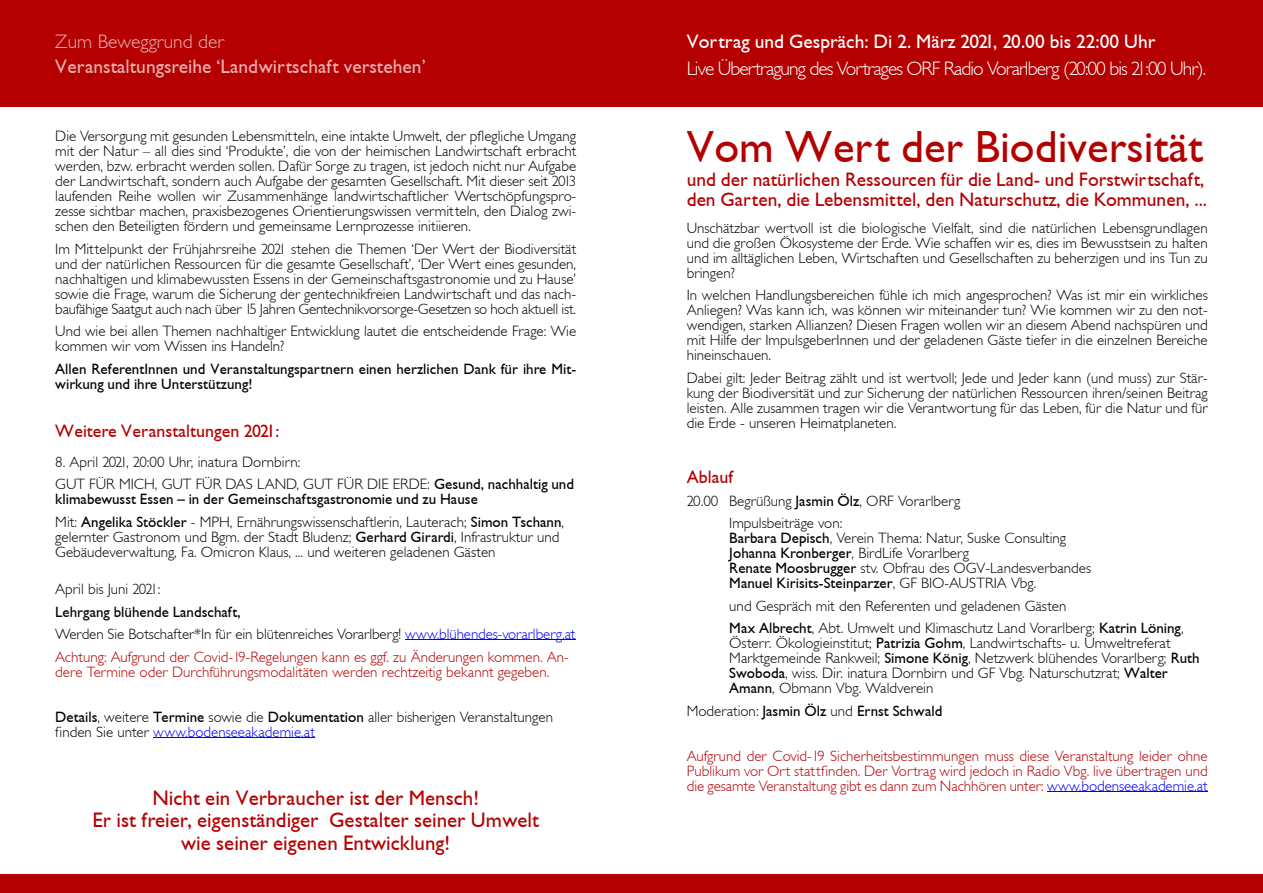
<style>
.page{position:relative;width:1263px;height:893px;background:#fff}
.page>*{position:absolute;margin:0;border:0;box-sizing:border-box;transform-origin:0 0}
.t1{font:45px "Garrison Light Sans BOLD";color:#b50000}
.t2{font:21px/22.5px "Garrison Light Sans BOLD";color:#b50000;text-align:center}
.t3{font:19.5px/19.5px "Garrison Light Sans BOLD";color:#b50000}
.t4{font:19.5px "Garrison Light Sans";letter-spacing:-.05em;color:#fff}
.t5{font:19.5px "Garrison Light Sans BOLD";color:#fff}
.t6{font:19.5px "Garrison Light Sans BOLD";color:rgb(255 255 255/.69)}
.t7{font:19.5px "Garrison Light Sans";color:rgb(255 255 255/.69)}
.t8{font:18px "Garrison Light Sans BOLD";color:#b50000}
.t9{font:15px/15px "Garrison Light Sans";color:#000}
.t10{font:15px/15px "Garrison Light Sans";color:#b30000}
.t11{font:15px/15px "Garrison Light Sans BOLD";color:#000}
.s1{font-family:"Garrison Light Sans BOLD"}
.s2{color:#000}
.s3{color:#00f}
.s4{font-family:"Garrison Light Sans"}
</style>
<div class="page">
<div style="left:0;top:0;width:1263px;height:106px;background:#b40000"></div>
<div style="left:0;top:874px;width:1263px;height:19px;background:#b40000"></div>
<hr style="left:405px;top:640px;width:170px;height:1px;background:#00f">
<hr style="left:153px;top:737px;width:162px;height:1px;background:#00f">
<hr style="left:1047px;top:791px;width:161px;height:1px;background:#00f">
<h3 class="t7" style="left:55px;top:34px;width:171px">Zum Beweggrund der</h3>
<h3 class="t6" style="left:55px;top:60px;width:372px">Veranstaltungsreihe ‘Landwirtschaft verstehen’</h3>
<p class="t9" style="left:55px;top:130px;width:522px;text-align:justify">Die Versorgung mit gesunden Lebensmitteln, eine intakte Umwelt, der pflegliche Umgang mit der Natur – all dies sind ‘Produkte’, die von der heimischen Landwirtschaft erbracht werden, bzw. erbracht werden sollen. Dafür Sorge zu tragen, ist jedoch nicht nur Aufgabe der Landwirtschaft, sondern auch Aufgabe der gesamten Gesellschaft. Mit dieser seit 2013 laufenden Reihe wollen wir Zusammenhänge landwirtschaftlicher Wertschöpfungspro&shy;zesse sichtbar machen, praxisbezogenes Orientierungswissen vermitteln, den Dialog zwi&shy;schen den Beteiligten fördern und gemeinsame Lernprozesse initiieren.</p>
<p class="t9" style="left:55px;top:243px;width:522px;text-align:justify">Im Mittelpunkt der Frühjahrsreihe 2021 stehen die Themen ‘Der Wert der Biodiversität und der natürlichen Ressourcen für die gesamte Gesellschaft’, ‘Der Wert eines gesunden, nachhaltigen und klimabewussten Essens in der Gemeinschaftsgastronomie und zu Hause’ sowie die Frage, warum die Sicherung der gentechnikfreien Landwirtschaft und das nach&shy;baufähige Saatgut auch nach über 15 Jahren Gentechnikvorsorge-Gesetzen so hoch aktuell ist.</p>
<p class="t9" style="left:55px;top:325px;width:522px">Und wie bei allen Themen nachhaltiger Entwicklung lautet die entscheidende Frage: Wie kommen wir vom Wissen ins Handeln?</p>
<p class="t11" style="left:55px;top:363px;width:522px">Allen ReferentInnen und Veranstaltungspartnern einen herzlichen Dank für ihre Mit&shy;wirkung und ihre Unterstützung!</p>
<p class="t8" style="left:55px;top:424px;width:226px">Weitere Veranstaltungen 2021:</p>
<p class="t9" style="left:55px;top:452px;width:520px;line-height:22.5px">8. April 2021, 20:00 Uhr, inatura Dornbirn:<br>GUT FÜR MICH, GUT FÜR DAS LAND, GUT FÜR DIE ERDE: <span class="s1">Gesund, nachhaltig und</span></p>
<p class="t11" style="left:55px;top:493px;width:424px">klimabewusst Essen – in der Gemeinschaftsgastronomie und zu Hause</p>
<p class="t9" style="left:55px;top:516px;width:510px">Mit: <span class="s1">Angelika Stöckler</span> - MPH, Ernährungswissenschaftlerin, Lauterach; <span class="s1">Simon Tschann</span>, gelernter Gastronom und Bgm. der Stadt Bludenz; <span class="s1">Gerhard Girardi</span>, Infrastruktur und<br>Gebäudeverwaltung, Fa. Omicron Klaus, ... und weiteren geladenen Gästen</p>
<p class="t9" style="left:55px;top:583px;width:107px">April bis Juni 2021:</p>
<p class="t11" style="left:55px;top:606px;width:187px">Lehrgang blühende Landschaft,</p>
<p class="t10" style="left:55px;top:624px;width:522px;line-height:22.5px"><span class="s2">Werden Sie Botschafter*In für ein blütenreiches Vorarlberg!</span> <span class="s3">www.blühendes-vorarlberg.at<br></span>Achtung: Aufgrund der Covid-19-Regelungen kann es ggf. zu Änderungen kommen. An-</p>
<p class="t10" style="left:55px;top:666px;width:496px">dere Termine oder Durchführungsmodalitäten werden rechtzeitig bekannt gegeben.</p>
<p class="t9" style="left:55px;top:711px;width:499px"><span class="s1">Details</span>, weitere <span class="s1">Termine</span> sowie die <span class="s1">Dokumentation</span> aller bisherigen Veranstaltungen finden Sie unter <span class="s3">www.bodenseeakademie.at</span></p>
<h2 class="t2" style="left:92px;top:789px;width:448px">Nicht ein Verbraucher ist der Mensch!<br>Er ist freier, eigenständiger Gestalter seiner Umwelt wie seiner eigenen Entwicklung!</h2>
<h3 class="t5" style="left:687px;top:34px;width:470px">Vortrag und Gespräch: Di 2. März 2021, 20.00 bis 22:00 Uhr</h3>
<h3 class="t4" style="left:687px;top:61px;width:521px">Live Übertragung des Vortrages ORF Radio Vorarlberg (20:00 bis 21:00 Uhr).</h3>
<h1 class="t1" style="left:687px;top:131px;width:518px">Vom Wert der Biodiversität</h1>
<h3 class="t3" style="left:687px;top:172px;width:522px">und der natürlichen Ressourcen für die Land- und Forstwirtschaft, den Garten, die Lebensmittel, den Naturschutz, die Kommunen, ...</h3>
<p class="t9" style="left:687px;top:222px;width:522px;text-align:justify">Unschätzbar wertvoll ist die biologische Vielfalt, sind die natürlichen Lebensgrundlagen und die großen Ökosysteme der Erde. Wie schaffen wir es, dies im Bewusstsein zu halten und im alltäglichen Leben, Wirtschaften und Gesellschaften zu beherzigen und ins Tun zu bringen?</p>
<p class="t9" style="left:687px;top:289px;width:522px;text-align:justify">In welchen Handlungsbereichen fühle ich mich angesprochen? Was ist mir ein wirkliches Anliegen? Was kann ich, was können wir miteinander tun? Wie kommen wir zu den not&shy;wendigen, starken Allianzen? Diesen Fragen wollen wir an diesem Abend nachspüren und mit Hilfe der ImpulsgeberInnen und der geladenen Gäste tiefer in die einzelnen Bereiche hineinschauen.</p>
<p class="t9" style="left:687px;top:372px;width:522px;text-align:justify">Dabei gilt: Jeder Beitrag zählt und ist wertvoll; Jede und Jeder kann (und muss) zur Stär&shy;kung der Biodiversität und zur Sicherung der natürlichen Ressourcen ihren/seinen Beitrag leisten. Alle zusammen tragen wir die Verantwortung für das Leben, für die Natur und für die Erde - unseren Heimatplaneten.</p>
<p class="t8" style="left:687px;top:471px;width:48px">Ablauf</p>
<p class="t9" style="left:729px;top:491px;width:233px;line-height:22.5px;text-indent:-43px">20.00 Begrüßung <span class="s1">Jasmin Ölz</span>, ORF Vorarlberg<br>Impulsbeiträge von:</p>
<p class="t9" style="left:729px;top:532px;width:363px"><span class="s1">Barbara Depisch</span>, Verein Thema: Natur, Suske Consulting<br><span class="s1">Johanna Kronberger</span>, BirdLife Vorarlberg<br><span class="s1">Renate Moosbrugger</span> stv. Obfrau des OGV-Landesverbandes</p>
<p class="t11" style="left:729px;top:577px;width:309px">Manuel Kirisits-Steinparzer<span class="s4">, GF BIO-AUSTRIA Vbg.</span></p>
<p class="t9" style="left:729px;top:596px;width:456px;line-height:22.5px">und Gespräch mit den Referenten und geladenen Gästen<br><span class="s1">Max Albrecht</span>, Abt. Umwelt und Klimaschutz Land Vorarlberg; <span class="s1">Katrin Löning</span>,</p>
<p class="t9" style="left:729px;top:637px;width:472px">Österr. Ökologieinstitut; <span class="s1">Patrizia Gohm</span>, Landwirtschafts- u. Umweltreferat Marktgemeinde Rankweil; <span class="s1">Simone König</span>, Netzwerk blühendes Vorarlberg; <span class="s1">Ruth Swoboda</span>, wiss. Dir. inatura Dornbirn und GF Vbg. Naturschutzrat; <span class="s1">Walter Amann</span>, Obmann Vbg. Waldverein</p>
<p class="t11" style="left:687px;top:705px;width:257px"><span class="s4">Moderation:</span> Jasmin Ölz <span class="s4">und</span> Ernst Schwald</p>
<p class="t10" style="left:687px;top:750px;width:522px;text-align:justify">Aufgrund der Covid-19 Sicherheitsbestimmungen muss diese Veranstaltung leider ohne Publikum vor Ort stattfinden. Der Vortrag wird jedoch in Radio Vbg. live übertragen und die gesamte Veranstaltung gibt es dann zum Nachhören unter: <span class="s3">www.bodenseeakademie.at</span></p>
</div>
